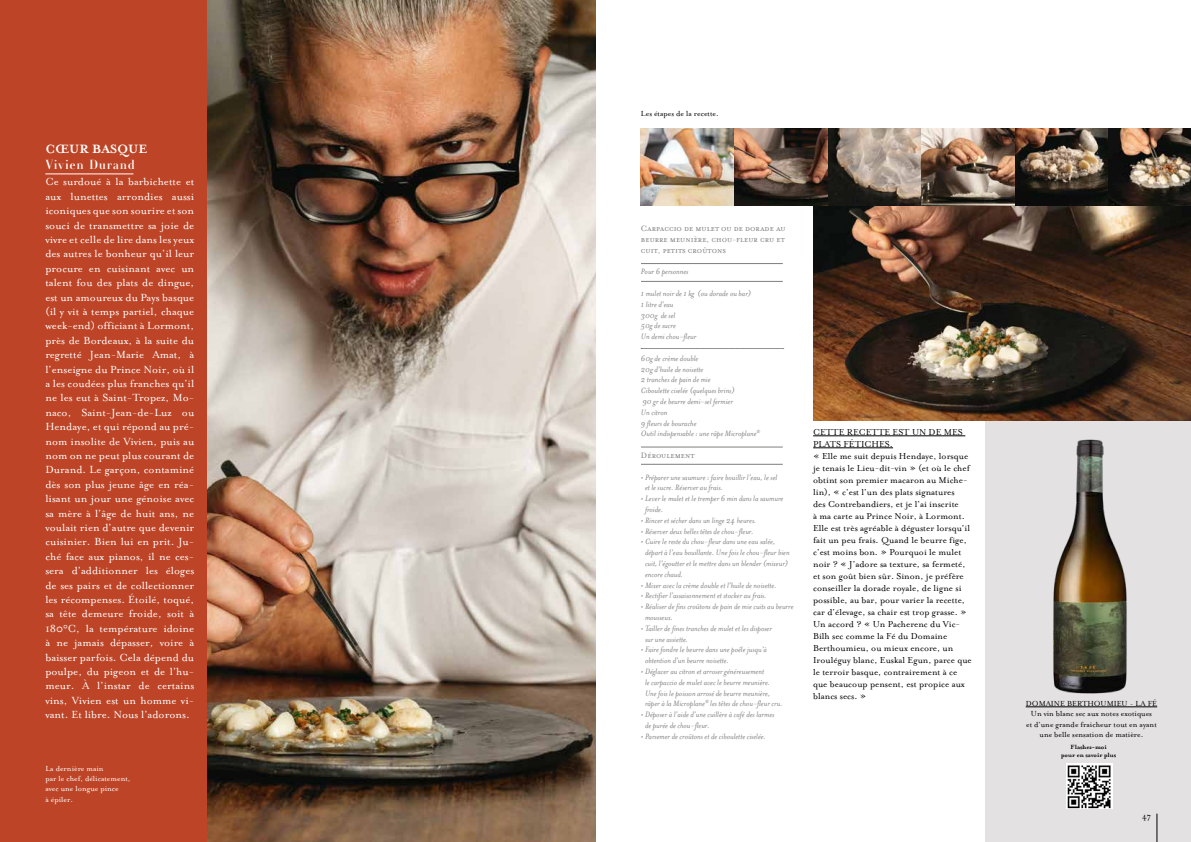
<style>
.page{position:relative;width:1191px;height:842px;background:#fff}
.page>*{position:absolute;margin:0;border:0;box-sizing:border-box;transform-origin:0 0}
.t1{font:700 14px "Mrs Eaves";color:#fff}
.t2{font:13px "Retiro Pro Regular 16 pt";letter-spacing:.1em;color:#fff}
.t3{font:12px/14.4px "Mrs Eaves Roman";color:#fff;text-align:justify}
.t4{font:10px/12px "Mrs Eaves Roman";color:#000}
.t5{font:italic 9px/10.8px "Mrs Eaves";color:#7e7e7d}
.t6{font:9px/10.8px "Mrs Eaves Small Caps";color:#7e7e7d;text-align:justify}
.t7{font:9px "Mrs Eaves Roman";color:#000}
.t8{font:8.5px/10.2px "Mrs Eaves Roman";color:#000;text-align:center}
.t9{font:8.5px/10.2px "Mrs Eaves Roman";color:#fff}
.t10{font:700 7px/8px "Mrs Eaves";color:#000;text-align:center}
</style>
<div class="page">
<div style="left:985px;top:421px;width:206px;height:421px;background:#e3e1e2"></div>
<img style="left:206px;top:0;width:389px;height:842px">
<div style="left:0;top:0;width:206px;height:842px;background:#bd4426"></div>
<hr style="left:45px;top:174px;width:88px;height:1px;background:#fff">
<img style="left:813px;top:205px;width:378px;height:216px">
<svg style="left:641px;top:348px;width:142px;height:1px"></svg>
<hr style="left:641px;top:263px;width:141px;height:1px;background:#7e7e7d">
<hr style="left:641px;top:281px;width:141px;height:1px;background:#7e7e7d">
<hr style="left:641px;top:447px;width:141px;height:1px;background:#7e7e7d">
<hr style="left:641px;top:464px;width:141px;height:1px;background:#7e7e7d">
<img style="left:641px;top:128px;width:550px;height:77px">
<img style="left:1053px;top:439px;width:74px;height:255px">
<hr style="left:1025px;top:707px;width:132px;height:1px;background:#000">
<hr style="left:813px;top:436px;width:152px;height:1px;background:#000">
<hr style="left:813px;top:448px;width:80px;height:1px;background:#000">
<img style="left:1066px;top:763px;width:46px;height:46px">
<svg style="left:1156px;top:814px;width:1px;height:28px"></svg>
<h1 class="t1" style="left:45px;top:141px;width:103px">CŒUR BASQUE</h1>
<h2 class="t2" style="left:45px;top:156px;width:91px">Vivien Durand</h2>
<p class="t3" style="left:45px;top:175px;width:150px">Ce surdoué à la barbichette et aux lunettes arrondies aussi iconiques que son sourire et son souci de transmettre sa joie de vivre et celle de lire dans les yeux des autres le bonheur qu’il leur procure en cuisinant avec un talent fou des plats de dingue, est un amoureux du Pays basque (il y vit à temps partiel, chaque week-end) officiant à Lormont, près de Bordeaux, à la suite du regretté Jean-Marie Amat, à l’enseigne du Prince Noir, où il a les coudées plus franches qu’il ne les eut à Saint-Tropez, Mo&shy;naco, Saint-Jean-de-Luz ou Hendaye, et qui répond au pré&shy;nom insolite de Vivien, puis au nom on ne peut plus courant de Durand. Le garçon, contaminé dès son plus jeune âge en réa&shy;lisant un jour une génoise avec sa mère à l’âge de huit ans, ne voulait rien d’autre que devenir cuisinier. Bien lui en prit. Ju&shy;ché face aux pianos, il ne ces&shy;sera d’additionner les éloges de ses pairs et de collectionner les récompenses. Étoilé, toqué, sa tête demeure froide, soit à 180°C, la température idoine à ne jamais dépasser, voire à baisser parfois. Cela dépend du poulpe, du pigeon et de l’hu&shy;meur. À l’instar de certains vins, Vivien est un homme vi&shy;vant. Et libre. Nous l’adorons.</p>
<p class="t9" style="left:45px;top:763px;width:87px">La dernière main<br>par le chef, délicatement, avec une longue pince<br>à épiler.</p>
<p class="t8" style="left:641px;top:108px;width:79px">Les étapes de la recette.</p>
<p class="t6" style="left:641px;top:223px;width:146px">Carpaccio de mulet ou de dorade au beurre meunière, chou-fleur cru et cuit, petits croûtons</p>
<p class="t5" style="left:641px;top:266px;width:49px">Pour 6 personnes</p>
<p class="t5" style="left:641px;top:288px;width:112px">1 mulet noir de 1 kg (ou dorade ou bar)<br>1 litre d’eau<br>300g de sel<br>50g de sucre<br>Un demi chou-fleur</p>
<p class="t5" style="left:641px;top:353px;width:121px">60g de crème double<br>20g d’huile de noisette<br>2 tranches de pain de mie<br>Ciboulette ciselée (quelques brins)<br>90 gr de beurre demi-sel fermier<br>Un citron<br>9 fleurs de bourache<br>Outil indispensable : une râpe Microplane<sup>®</sup></p>
<p class="t6" style="left:641px;top:450px;width:55px">Déroulement</p>
<p class="t5" style="left:645px;top:472px;width:134px;text-indent:-4px">• Préparer une saumure : faire bouillir l’eau, le sel et le sucre. Réserver au frais.</p>
<p class="t5" style="left:645px;top:493px;width:140px;text-indent:-4px">• Lever le mulet et le tremper 6 min dans la saumure froide.</p>
<p class="t5" style="left:641px;top:515px;width:117px">• Rincer et sécher dans un linge 24 heures.</p>
<p class="t5" style="left:641px;top:526px;width:114px">• Réserver deux belles têtes de chou-fleur.</p>
<p class="t5" style="left:645px;top:536px;width:146px;text-indent:-4px">• Cuire le reste du chou-fleur dans une eau salée, départ à l’eau bouillante. Une fois le chou-fleur bien cuit, l’égoutter et le mettre dans un blender (mixeur) encore chaud.</p>
<p class="t5" style="left:641px;top:580px;width:137px">• Mixer avec la crème double et l’huile de noisette.</p>
<p class="t5" style="left:641px;top:590px;width:127px">• Rectifier l’assaisonnement et stocker au frais.</p>
<p class="t5" style="left:645px;top:601px;width:150px;text-indent:-4px">• Réaliser de fins croûtons de pain de mie cuits au beurre mousseux.</p>
<p class="t5" style="left:645px;top:623px;width:128px;text-indent:-4px">• Tailler de fines tranches de mulet et les disposer sur une assiette.</p>
<p class="t5" style="left:645px;top:644px;width:123px;text-indent:-4px">• Faire fondre le beurre dans une poêle jusqu’à obtention d’un beurre noisette.</p>
<p class="t5" style="left:645px;top:666px;width:139px;text-indent:-4px">• Déglacer au citron et arroser généreusement<br>le carpaccio de mulet avec le beurre meunière.<br>Une fois le poisson arrosé de beurre meunière, râper à la Microplane<sup>®</sup> les têtes de chou-fleur cru.</p>
<p class="t5" style="left:645px;top:709px;width:131px;text-indent:-4px">• Déposer à l’aide d’une cuillère à café des larmes de purée de chou-fleur.</p>
<p class="t5" style="left:641px;top:731px;width:126px">• Parsemer de croûtons et de ciboulette ciselée.</p>
<p class="t4" style="left:813px;top:426px;width:160px">CETTE RECETTE EST UN DE MES PLATS FÉTICHES.<br>« Elle me suit depuis Hendaye, lorsque je tenais le Lieu-dit-vin » (et où le chef obtint son premier macaron au Miche&shy;lin), « c’est l’un des plats signatures<br>des Contrebandiers, et je l’ai inscrite<br>à ma carte au Prince Noir, à Lormont.<br>Elle est très agréable à déguster lorsqu’il fait un peu frais. Quand le beurre fige, c’est moins bon. » Pourquoi le mulet noir ? « J’adore sa texture, sa fermeté, et son goût bien sûr. Sinon, je préfère conseiller la dorade royale, de ligne si possible, au bar, pour varier la recette, car d’élevage, sa chair est trop grasse. » Un accord ? « Un Pacherenc du Vic-Bilh sec comme la Fé du Domaine Berthoumieu, ou mieux encore, un Irouléguy blanc, Euskal Egun, parce que le terroir basque, contrairement à ce que beaucoup pensent, est propice aux blancs secs. »</p>
<p class="t8" style="left:1025px;top:699px;width:133px">DOMAINE BERTHOUMIEU - LA FÉ Un vin blanc sec aux notes exotiques<br>et d’une grande fraicheur tout en ayant une belle sensation de matière.</p>
<p class="t10" style="left:1061px;top:743px;width:57px">Flashez-moi<br>pour en savoir plus</p>
<p class="t7" style="left:1142px;top:812px;width:11px">47</p>
</div>
